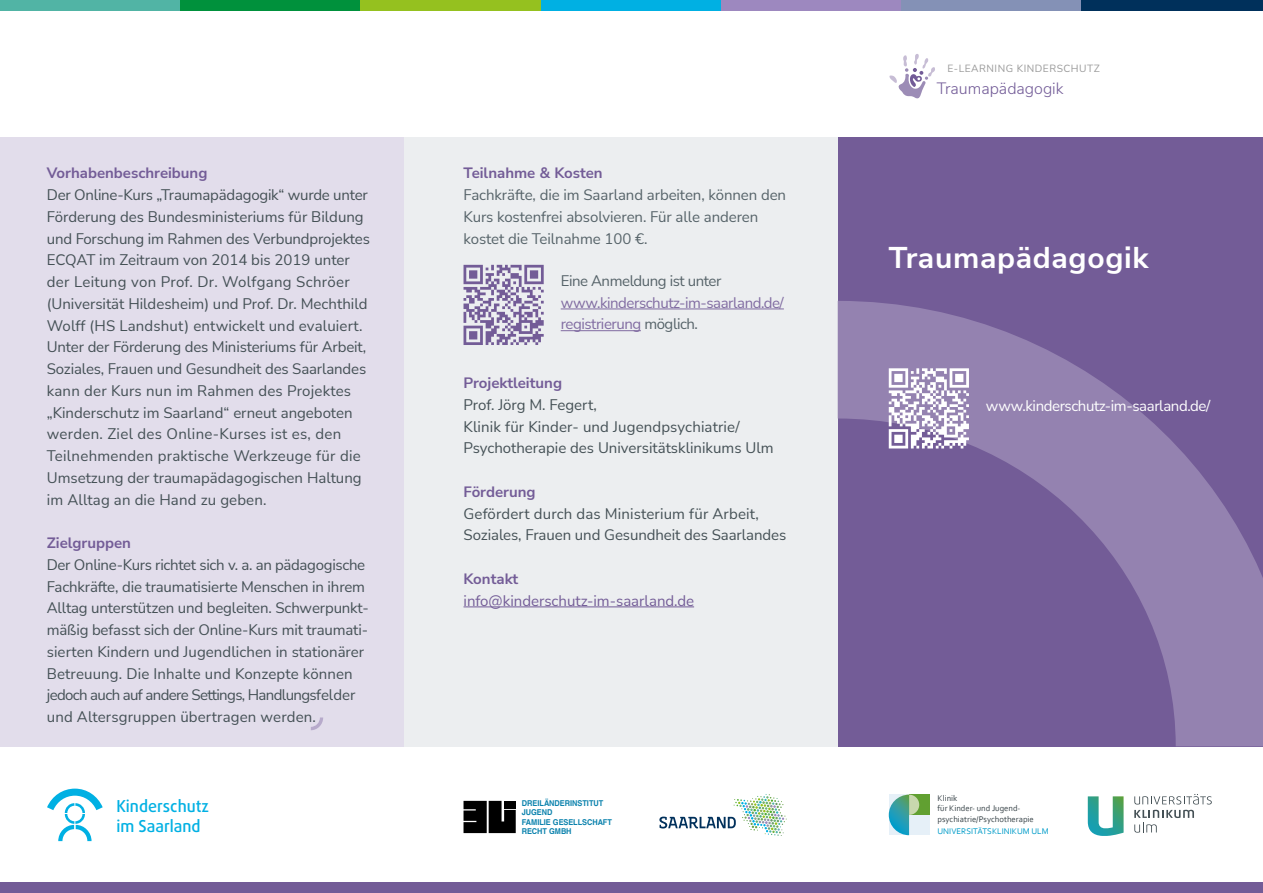
<style>
.page{position:relative;width:1263px;height:893px;background:#fff}
.page>*{position:absolute;margin:0;border:0;box-sizing:border-box;transform-origin:0 0}
.t1{font:700 30px "Nunito Sans";letter-spacing:.02em;color:#fff}
.t2{font:500 16.5px/19.8px "Daxline Pro";color:#00b0e3}
.t3{font:300 16.05px "Nunito Sans";color:#725b97}
.t4{font:15px/21.8px "Nunito Sans";color:#445055}
.t5{font:15px/21.8px "Nunito Sans";letter-spacing:-.005em;color:#566369}
.t6{font:700 15px "Nunito Sans";color:#735c97}
.t7{font:15px/21.8px "Nunito Sans";letter-spacing:-.03em;color:#806ba1}
.t8{font:15px "Nunito Sans";letter-spacing:-.025em;color:#fff}
.t9{font:15px "Nunito Sans";color:#735c97}
.t10{font:15px "Nunito Sans";letter-spacing:-.03em;color:#566369}
.t11{font:10.2px "Nunito Sans";letter-spacing:.05em;color:#999}
.t12{font:8.55px/10.4px "Corbel";color:#394449}
.t13{font:8.55px "Corbel";color:#009cc9}
.t14{font:700 8.1px/9.4px "Helvetica LT Std";letter-spacing:-.005em;color:#0b82ad;scale:.92 1}
.s1{color:#566369}
</style>
<div class="page">
<div style="left:0;top:883px;width:1263px;height:10px;background:#735c97"></div>
<div style="left:0;top:0;width:180px;height:10px;background:#51b4a5"></div>
<div style="left:180px;top:0;width:181px;height:10px;background:#00913c"></div>
<div style="left:361px;top:0;width:180px;height:10px;background:#95c11f"></div>
<div style="left:541px;top:0;width:180px;height:10px;background:#00b0e3"></div>
<div style="left:721px;top:0;width:180px;height:10px;background:#9d88bf"></div>
<div style="left:901px;top:0;width:181px;height:10px;background:#8491b6"></div>
<div style="left:1082px;top:0;width:181px;height:10px;background:#00305b"></div>
<div style="left:0;top:137px;width:412px;height:609px;background:#e2ddeb"></div>
<div style="left:838px;top:137px;width:425px;height:609px;background:#735c97"></div>
<div style="left:404px;top:137px;width:434px;height:609px;background:#eceef0"></div>
<svg style="left:838px;top:301px;width:425px;height:445px"></svg>
<svg style="left:311px;top:717px;width:12px;height:13px"></svg>
<svg style="left:463px;top:801px;width:53px;height:32px;background:#1c1c1c"></svg>
<div style="left:504px;top:801px;width:12px;height:8px;background:#000"></div>
<svg style="left:1134px;top:794px;width:78px;height:10px"></svg>
<svg style="left:1134px;top:810px;width:60px;height:23px"></svg>
<svg style="left:1088px;top:796px;width:35px;height:40px"></svg>
<div style="left:889px;top:795px;width:40px;height:40px;background:#e6f0f8"></div>
<div style="left:909px;top:795px;width:20px;height:20px;background:#61a031"></div>
<svg style="left:889px;top:795px;width:30px;height:40px"></svg>
<svg style="left:47px;top:789px;width:56px;height:52px"></svg>
<svg style="left:659px;top:794px;width:128px;height:42px"></svg>
<svg style="left:889px;top:54px;width:46px;height:45px"></svg>
<hr style="left:463px;top:607px;width:231px;height:1px;background:#735c97">
<hr style="left:561px;top:309px;width:223px;height:1px;background:#806ba1">
<hr style="left:561px;top:330px;width:80px;height:1px;background:#806ba1">
<svg style="left:889px;top:368px;width:80px;height:80px;background:#c6bcd5"></svg>
<svg style="left:463px;top:265px;width:81px;height:80px"></svg>
<p class="t6" style="left:47px;top:163px;width:162px">Vorhabenbeschreibung</p>
<p class="t4" style="left:47px;top:183px;width:325px">Der Online-Kurs „Traumapädagogik“ wurde unter Förderung des Bundesministeriums für Bildung und Forschung im Rahmen des Verbundprojektes ECQAT im Zeitraum von 2014 bis 2019 unter der Leitung von Prof. Dr. Wolfgang Schröer (Universität Hildesheim) und Prof. Dr. Mechthild Wolff (HS Landshut) entwickelt und evaluiert.<br>Unter der Förderung des Ministeriums für Arbeit, Soziales, Frauen und Gesundheit des Saarlandes kann der Kurs nun im Rahmen des Projektes „Kinderschutz im Saarland“ erneut angeboten werden. Ziel des Online-Kurses ist es, den Teilnehmenden praktische Werkzeuge für die Umsetzung der traumapädagogischen Haltung im Alltag an die Hand zu geben.</p>
<p class="t6" style="left:47px;top:532px;width:86px">Zielgruppen</p>
<p class="t4" style="left:47px;top:553px;width:323px">Der Online-Kurs richtet sich v. a. an pädagogische Fachkräfte, die traumatisierte Menschen in ihrem Alltag unterstützen und begleiten. Schwerpunkt&shy;mäßig befasst sich der Online-Kurs mit traumati&shy;sierten Kindern und Jugendlichen in stationärer Betreuung. Die Inhalte und Konzepte können jedoch auch auf andere Settings, Handlungsfelder und Altersgruppen übertragen werden.</p>
<p class="t2" style="left:116px;top:796px;width:94px">Kinderschutz im Saarland</p>
<p class="t6" style="left:463px;top:163px;width:141px">Teilnahme &amp; Kosten</p>
<p class="t5" style="left:463px;top:183px;width:324px">Fachkräfte, die im Saarland arbeiten, können den<br>Kurs kostenfrei absolvieren. Für alle anderen kostet die Teilnahme 100 €.</p>
<p class="t10" style="left:561px;top:270px;width:162px">Eine Anmeldung ist unter</p>
<p class="t7" style="left:561px;top:291px;width:225px">www.kinderschutz-im-saarland.de/ registrierung <span class="s1">möglich.</span></p>
<p class="t6" style="left:463px;top:372px;width:100px">Projektleitung</p>
<p class="t4" style="left:463px;top:393px;width:312px">Prof. Jörg M. Fegert,<br>Klinik für Kinder- und Jugendpsychiatrie/<br>Psychotherapie des Universitätsklinikums Ulm</p>
<p class="t6" style="left:463px;top:481px;width:74px">Förderung</p>
<p class="t4" style="left:463px;top:502px;width:324px">Gefördert durch das Ministerium für Arbeit,<br>Soziales, Frauen und Gesundheit des Saarlandes</p>
<p class="t6" style="left:463px;top:568px;width:56px">Kontakt</p>
<p class="t9" style="left:463px;top:590px;width:232px">info@kinderschutz-im-saarland.de</p>
<p class="t11" style="left:947px;top:61px;width:154px">E-LEARNING KINDERSCHUTZ</p>
<p class="t3" style="left:937px;top:77px;width:128px">Traumapädagogik</p>
<h1 class="t1" style="left:889px;top:236px;width:261px">Traumapädagogik</h1>
<p class="t8" style="left:986px;top:396px;width:226px">www.kinderschutz-im-saarland.de/</p>
<p class="t14" style="left:522px;top:798px;width:100px">DREILÄNDERINSTITUT<br>JUGEND<br>FAMILIE GESELLSCHAFT<br>RECHT GMBH</p>
<p class="t12" style="left:937px;top:793px;width:98px">Klinik<br>für Kinder- und Jugend&shy;psychiatrie/Psychotherapie</p>
<p class="t13" style="left:937px;top:826px;width:113px">UNIVERSITÄTSKLINIKUM ULM</p>
</div>
